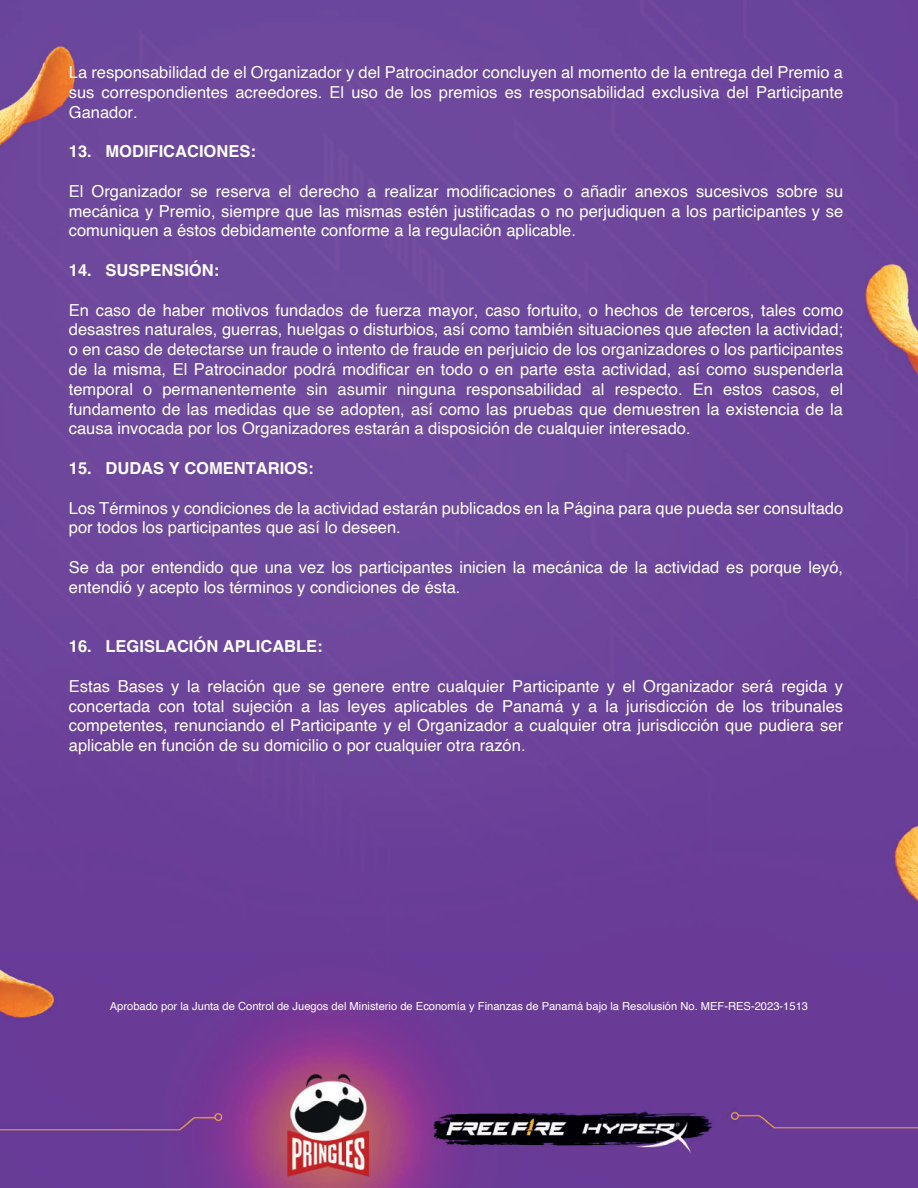
<style>
.page{position:relative;width:918px;height:1188px;background:#fff}
.page>*{position:absolute;margin:0;border:0;box-sizing:border-box;transform-origin:0 0}
.t1{font:16.5px/19.8px "Helvetica";color:#fff;text-align:justify}
.t2{font:700 16.5px "Helvetica";color:#fff}
.t3{font:11.1px "Helvetica";color:#fff}
</style>
<div class="page">
<img style="left:0;top:0;width:918px;height:1188px">
<p class="t1" style="left:69px;top:63px;width:776px">La responsabilidad de el Organizador y del Patrocinador concluyen al momento de la entrega del Premio a sus correspondientes acreedores. El uso de los premios es responsabilidad exclusiva del Participante Ganador.</p>
<p class="t2" style="left:69px;top:141px;width:189px">13. MODIFICACIONES:</p>
<p class="t1" style="left:69px;top:182px;width:776px">El Organizador se reserva el derecho a realizar modificaciones o añadir anexos sucesivos sobre su mecánica y Premio, siempre que las mismas estén justificadas o no perjudiquen a los participantes y se comuniquen a éstos debidamente conforme a la regulación aplicable.</p>
<p class="t2" style="left:69px;top:260px;width:152px">14. SUSPENSIÓN:</p>
<p class="t1" style="left:69px;top:300px;width:776px">En caso de haber motivos fundados de fuerza mayor, caso fortuito, o hechos de terceros, tales como desastres naturales, guerras, huelgas o disturbios, así como también situaciones que afecten la actividad; o en caso de detectarse un fraude o intento de fraude en perjuicio de los organizadores o los participantes de la misma, El Patrocinador podrá modificar en todo o en parte esta actividad, así como suspenderla temporal o permanentemente sin asumir ninguna responsabilidad al respecto. En estos casos, el fundamento de las medidas que se adopten, así como las pruebas que demuestren la existencia de la causa invocada por los Organizadores estarán a disposición de cualquier interesado.</p>
<p class="t2" style="left:69px;top:458px;width:246px">15. DUDAS Y COMENTARIOS:</p>
<p class="t1" style="left:69px;top:498px;width:776px">Los Términos y condiciones de la actividad estarán publicados en la Página para que pueda ser consultado por todos los participantes que así lo deseen.</p>
<p class="t1" style="left:69px;top:558px;width:776px">Se da por entendido que una vez los participantes inicien la mecánica de la actividad es porque leyó, entendió y acepto los términos y condiciones de ésta.</p>
<p class="t2" style="left:69px;top:636px;width:255px">16. LEGISLACIÓN APLICABLE:</p>
<p class="t1" style="left:69px;top:677px;width:776px">Estas Bases y la relación que se genere entre cualquier Participante y el Organizador será regida y concertada con total sujeción a las leyes aplicables de Panamá y a la jurisdicción de los tribunales competentes, renunciando el Participante y el Organizador a cualquier otra jurisdicción que pudiera ser aplicable en función de su domicilio o por cualquier otra razón.</p>
<p class="t3" style="left:110px;top:997px;width:700px">Aprobado por la Junta de Control de Juegos del Ministerio de Economía y Finanzas de Panamá bajo la Resolusión No. MEF-RES-2023-1513</p>
</div>
